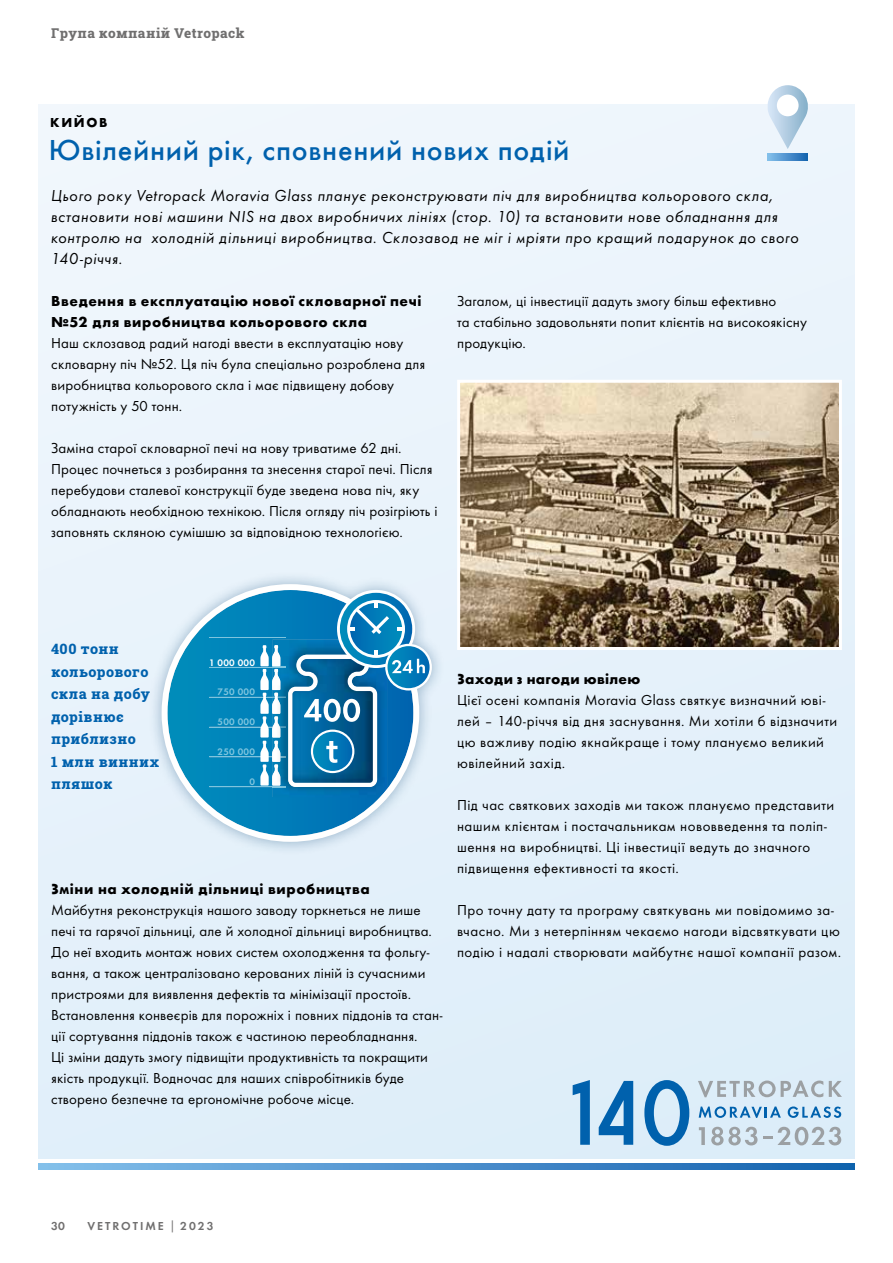
<style>
.page{position:relative;width:893px;height:1263px;background:#fff}
.page>*{position:absolute;margin:0;border:0;box-sizing:border-box;transform-origin:0 0}
.t1{font:500 30px "Futura";letter-spacing:.02em;color:#0061ad}
.t2{font:16.5px/21px "Futura Boo Obl";letter-spacing:.04em;color:#000}
.t3{font:15px/21px "Futura Boo";letter-spacing:.015em;color:#000}
.t4{font:700 15px/21px "Futura";letter-spacing:.04em;color:#000}
.t5{font:700 15px "Futura";letter-spacing:.02em;color:#000}
.t6{font:800 14.25px/22.5px "Roboto Slab";letter-spacing:.035em;color:#0061ad}
.t7{font:800 13.5px "Roboto Slab";letter-spacing:.035em;color:#706f6f}
.t8{font:700 13.5px "Futura";letter-spacing:.125em;color:#000}
.t9{font:12px "Futura Dem";letter-spacing:.165em;color:#706f6f}
.t10{font:9.9px "Futura Dem";letter-spacing:.025em;color:#7ec4de}
.t11{font:9.9px "Futura Dem";letter-spacing:.025em;color:#fff}
.s1{font-family:"Futura Boo";font-size:14.4px}
</style>
<div class="page">
<div style="left:38px;top:104px;width:817px;height:1055px;background:#e7f2fb"></div>
<svg style="left:768px;top:85px;width:40px;height:64px"></svg>
<div style="left:777px;top:95px;width:22px;height:21px;background:#fff;border-radius:50%"></div>
<svg style="left:767px;top:154px;width:41px;height:6px"></svg>
<svg style="left:38px;top:1163px;width:817px;height:6px;background:#4b8fcc"></svg>
<svg style="left:699px;top:1127px;width:6px;height:18px"></svg>
<svg style="left:711px;top:1127px;width:46px;height:18px"></svg>
<svg style="left:763px;top:1127px;width:78px;height:18px"></svg>
<svg style="left:698px;top:1080px;width:125px;height:17px"></svg>
<svg style="left:829px;top:1081px;width:13px;height:16px"></svg>
<svg style="left:699px;top:1106px;width:82px;height:12px"></svg>
<svg style="left:788px;top:1106px;width:53px;height:12px"></svg>
<svg style="left:644px;top:1080px;width:45px;height:66px"></svg>
<svg style="left:599px;top:1081px;width:34px;height:64px"></svg>
<svg style="left:573px;top:1080px;width:17px;height:65px"></svg>
<img style="left:461px;top:384px;width:377px;height:262px">
<div style="left:457px;top:380px;width:385px;height:270px;border:3px solid #fff"></div>
<div style="left:148px;top:571px;width:297px;height:284px;background:#003b6c;opacity:.35"></div>
<svg style="left:162px;top:584px;width:257px;height:258px"></svg>
<hr style="left:209px;top:637px;width:77px;height:1px;background:#7ec4de">
<hr style="left:209px;top:667px;width:77px;height:1px;background:#7ec4de">
<hr style="left:209px;top:727px;width:77px;height:1px;background:#7ec4de">
<hr style="left:209px;top:756px;width:77px;height:1px;background:#7ec4de">
<hr style="left:209px;top:786px;width:77px;height:1px;background:#7ec4de">
<hr style="left:209px;top:697px;width:77px;height:1px;background:#7ec4de">
<svg style="left:260px;top:590px;width:172px;height:207px;background:#4b97c2"></svg>
<p class="t7" style="left:51px;top:24px;width:195px">Група компаній Vetropack</p>
<p class="t8" style="left:50px;top:114px;width:59px">КИЙОВ</p>
<h1 class="t1" style="left:49px;top:133px;width:522px">Ювілейний рік, сповнений нових подій</h1>
<p class="t2" style="left:51px;top:185px;width:749px">Цього року Vetropack Moravia Glass планує реконструювати піч для виробництва кольорового скла, встановити нові машини NIS на двох виробничих лініях (стор. 10) та встановити нове обладнання для контролю на холодній дільниці виробництва. Склозавод не міг і мріяти про кращий подарунок до свого 140-річчя.</p>
<p class="t3" style="left:457px;top:290px;width:351px">Загалом, ці інвестиції дадуть змогу більш ефективно<br>та стабільно задовольняти попит клієнтів на високоякісну продукцію.</p>
<p class="t4" style="left:51px;top:290px;width:372px">Введення в експлуатацію нової скловарної печі №52 для виробництва кольорового скла</p>
<p class="t3" style="left:51px;top:332px;width:375px">Наш склозавод радий нагоді ввести в експлуатацію нову скловарну піч №52. Ця піч була спеціально розроблена для виробництва кольорового скла і має підвищену добову потужність у 50 тонн.</p>
<p class="t3" style="left:51px;top:437px;width:388px">Заміна старої скловарної печі на нову триватиме 62 дні.<br>Процес почнеться з розбирання та знесення старої печі. Після перебудови сталевої конструкції буде зведена нова піч, яку обладнають необхідною технікою. Після огляду піч розігріють і заповнять скляною сумішшю за відповідною технологією.</p>
<p class="t6" style="left:51px;top:637px;width:110px">400 тонн кольорового скла на добу дорівнює приблизно<br>1 млн винних пляшок</p>
<p class="t11" style="left:209px;top:656px;width:47px">1 000 000</p>
<p class="t10" style="left:218px;top:686px;width:39px">750 000</p>
<p class="t10" style="left:218px;top:716px;width:39px">500 000</p>
<p class="t10" style="left:218px;top:746px;width:39px">250 000</p>
<p class="t10" style="left:249px;top:776px;width:7px">0</p>
<p class="t4" style="left:51px;top:878px;width:320px">Зміни на холодній дільниці виробництва</p>
<p class="t3" style="left:51px;top:899px;width:393px">Майбутня реконструкція нашого заводу торкнеться не лише печі та гарячої дільниці, але й холодної дільниці виробництва.<br>До неї входить монтаж нових систем охолодження та фольгу&shy;вання, а також централізовано керованих ліній із сучасними пристроями для виявлення дефектів та мінімізації простоїв.<br>Встановлення конвеєрів для порожніх і повних піддонів та стан&shy;ції сортування піддонів також є частиною переобладнання.<br>Ці зміни дадуть змогу підвищіти продуктивність та покращити якість продукції. Водночас для наших співробітників буде створено безпечне та ергономічне робоче місце.</p>
<p class="t5" style="left:457px;top:670px;width:185px">Заходи з нагоди ювілею</p>
<p class="t3" style="left:457px;top:689px;width:382px">Цієї осені компанія Moravia Glass святкує визначний юві&shy;лей – 140-річчя від дня заснування. Ми хотіли б відзначити цю важливу подію якнайкраще і тому плануємо великий ювілейний захід.</p>
<p class="t3" style="left:457px;top:794px;width:379px">Під час святкових заходів ми також плануємо представити нашим клієнтам і постачальникам нововведення та поліп&shy;шення на виробництві. Ці інвестиції ведуть до значного підвищення ефективності та якості.</p>
<p class="t3" style="left:457px;top:899px;width:386px">Про точну дату та програму святкувань ми повідомимо за&shy;вчасно. Ми з нетерпінням чекаємо нагоди відсвяткувати цю подію і надалі створювати майбутнє нашої компанії разом.</p>
<p class="t9" style="left:51px;top:1219px;width:16px">30</p>
<p class="t9" style="left:87px;top:1219px;width:128px">VETROTIME <span class="s1">|</span> 2023</p>
</div>
